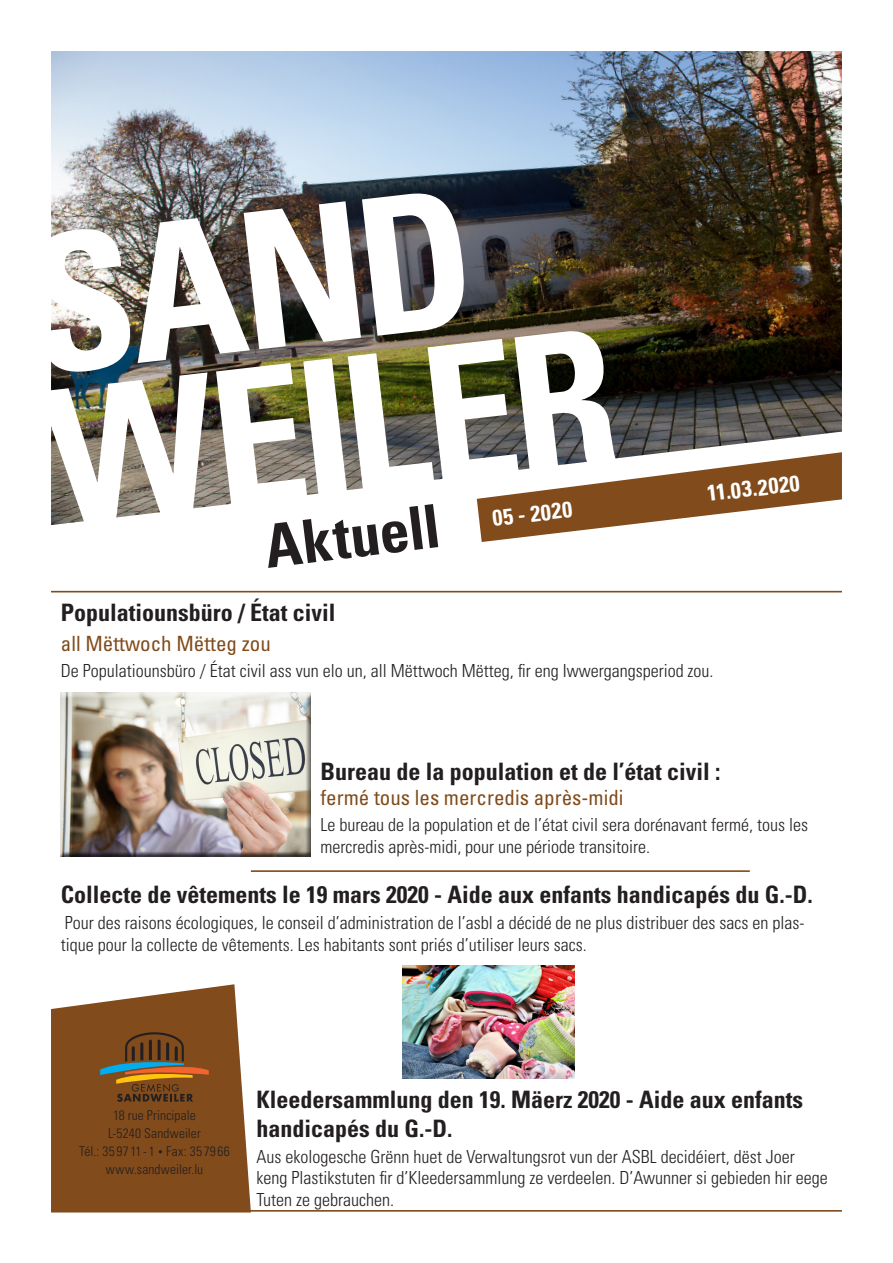
<style>
.page{position:relative;width:893px;height:1263px;background:#fff}
.page>*{position:absolute;margin:0;border:0;box-sizing:border-box;transform-origin:0 0}
.t1{font:700 condensed 60px "Univers LT Std";color:#231f20}
.t2{font:700 condensed 24px/28.8px "Univers LT Std";color:#231f20}
.t3{font:700 condensed 22.5px "Univers LT Std";color:#fff}
.t4{font:condensed 21px "Univers LT Std";color:#814b1b}
.t5{font:300 condensed 18px/21.6px "Univers LT Std";color:#231f20}
.t6{font:300 condensed 13.5px "Univers LT Std";letter-spacing:.015em;color:#231f20}
.s1{font-size:9px}
</style>
<div class="page">
<svg style="left:51px;top:984px;width:200px;height:226px;background:#8f5f34"></svg>
<img style="left:51px;top:51px;width:791px;height:474px">
<hr style="left:51px;top:591px;width:791px;height:1px;background:#814b1b">
<img style="left:51px;top:329px;width:566px;height:195px">
<img style="left:51px;top:190px;width:422px;height:185px">
<svg style="left:477px;top:452px;width:365px;height:90px"></svg>
<hr style="left:51px;top:1210px;width:791px;height:2px;background:#814b1b">
<svg style="left:100px;top:1032px;width:109px;height:70px;background:#795128"></svg>
<div style="left:59px;top:692px;width:252px;height:165px;background:#231f20;opacity:.75"></div>
<hr style="left:251px;top:870px;width:499px;height:2px;background:#814b1b">
<img style="left:403px;top:965px;width:172px;height:114px">
<p class="t1" style="left:261px;top:510px;width:177px;rotate:-7deg">Aktuell</p>
<p class="t3" style="left:491px;top:505px;width:82px;rotate:-7deg">05 - 2020</p>
<p class="t3" style="left:705px;top:480px;width:95px;rotate:-7deg">11.03.2020</p>
<p class="t2" style="left:61px;top:598px;width:276px">Populatiounsbüro / État civil</p>
<p class="t4" style="left:61px;top:630px;width:211px">all Mëttwoch Mëtteg zou</p>
<p class="t5" style="left:61px;top:659px;width:654px">De Populatiounsbüro / État civil ass vun elo un, all Mëttwoch Mëtteg, fir eng Iwwergangsperiod zou.</p>
<p class="t2" style="left:320px;top:757px;width:401px">Bureau de la population et de l’état civil :</p>
<p class="t4" style="left:320px;top:785px;width:305px">fermé tous les mercredis après-midi</p>
<p class="t5" style="left:320px;top:814px;width:489px">Le bureau de la population et de l’état civil sera dorénavant fermé, tous les mercredis après-midi, pour une période transitoire.</p>
<p class="t2" style="left:61px;top:880px;width:753px">Collecte de vêtements le 19 mars 2020 - Aide aux enfants handicapés du G.-D.</p>
<p class="t5" style="left:61px;top:912px;width:745px">Pour des raisons écologiques, le conseil d’administration de l’asbl a décidé de ne plus distribuer des sacs en plas&shy;tique pour la collecte de vêtements. Les habitants sont priés d’utiliser leurs sacs.</p>
<p class="t6" style="left:113px;top:1106px;width:84px">18 rue Principale</p>
<p class="t6" style="left:108px;top:1124px;width:94px">L-5240 Sandweiler</p>
<p class="t6" style="left:79px;top:1142px;width:152px">Tél.: 359711-1 <span class="s1">•</span> Fax: 357966</p>
<p class="t6" style="left:106px;top:1160px;width:99px">www.sandweiler.lu</p>
<p class="t2" style="left:257px;top:1085px;width:548px">Kleedersammlung den 19. Mäerz 2020 - Aide aux enfants handicapés du G.-D.</p>
<p class="t5" style="left:257px;top:1146px;width:573px">Aus ekologesche Grënn huet de Verwaltungsrot vun der ASBL decidéiert, dëst Joer keng Plastikstuten fir d’Kleedersammlung ze verdeelen. D’Awunner si gebieden hir eege<br>Tuten ze gebrauchen.</p>
</div>
